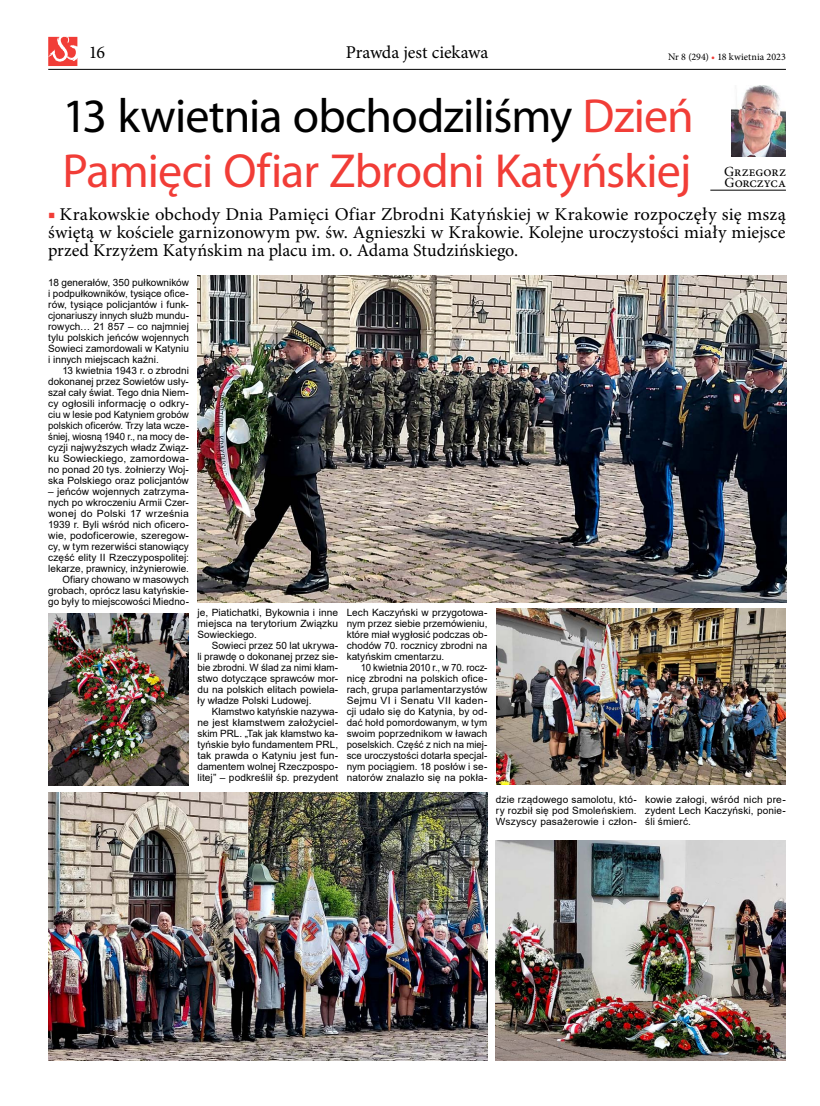
<style>
.page{position:relative;width:820px;height:1106px;background:#fff}
.page>*{position:absolute;margin:0;border:0;box-sizing:border-box;transform-origin:0 0}
.t1{font:48px/55px "Myriad Pro";letter-spacing:-.02em;color:#f13d37}
.t2{font:18px/18px "Minion Pro";letter-spacing:.005em;color:#000;text-align:justify;scale:1.04 1}
.t3{font:18px "Minion Pro";letter-spacing:.005em;color:#000}
.t4{font:14px/11px "Minion Pro";color:#000}
.t5{font:10px/11px "Arial";letter-spacing:.005em;color:#000;text-align:justify}
.t6{font:10px/11px "Arial";letter-spacing:.005em;color:#000;text-align:justify;scale:.96 1}
.t7{font:10px "Minion Pro";color:#000}
.s1{color:#f13d37}
.s2{color:#000}
</style>
<div class="page">
<hr style="left:710px;top:190px;width:75px;height:1px;background:#000">
<img style="left:731px;top:85px;width:54px;height:72px">
<img style="left:48px;top:613px;width:141px;height:172px">
<img style="left:197px;top:275px;width:588px;height:328px">
<img style="left:48px;top:792px;width:439px;height:268px">
<img style="left:495px;top:840px;width:290px;height:220px">
<img style="left:496px;top:608px;width:289px;height:176px">
<hr style="left:48px;top:69px;width:737px;height:1px;background:#000">
<svg style="left:48px;top:37px;width:29px;height:29px"></svg>
<h2 class="t3" style="left:89px;top:40px;width:18px">16</h2>
<h2 class="t3" style="left:345px;top:40px;width:144px">Prawda jest ciekawa</h2>
<p class="t7" style="left:667px;top:50px;width:119px">Nr 8 (294) <span class="s1">•</span> 18 kwietnia 2023</p>
<h1 class="t1" style="left:62px;top:88px;width:632px"><span class="s2">13 kwietnia obchodziliśmy</span> Dzień<br>Pamięci Ofiar Zbrodni Katyńskiej</h1>
<p class="t2" style="left:48px;top:205px;width:710px"><span class="s1">■</span> Krakowskie obchody Dnia Pamięci Ofiar Zbrodni Katyńskiej w Krakowie rozpoczęły się mszą świętą w kościele garnizonowym pw. św. Agnieszki w Krakowie. Kolejne uroczystości miały miejsce przed Krzyżem Katyńskim na placu im. o. Adama Studzińskiego.</p>
<h3 class="t4" style="left:724px;top:166px;width:63px">Grzegorz<br>Gorczyca</h3>
<p class="t5" style="left:48px;top:277px;width:142px">18 generałów, 350 pułkowników i podpułkowników, tysiące ofice&shy;rów, tysiące policjantów i funk&shy;cjonariuszy innych służb mundu&shy;rowych… 21 857 – co najmniej tylu polskich jeńców wojennych Sowieci zamordowali w Katyniu i innych miejscach kaźni.</p>
<p class="t5" style="left:48px;top:365px;width:142px;text-indent:14px">13 kwietnia 1943 r. o zbrodni dokonanej przez Sowietów usły&shy;szał cały świat. Tego dnia Niem&shy;cy ogłosili informację o odkry&shy;ciu w lesie pod Katyniem grobów polskich oficerów. Trzy lata wcze&shy;śniej, wiosną 1940 r., na mocy de&shy;cyzji najwyższych władz Związ&shy;ku Sowieckiego, zamordowa&shy;no ponad 20 tys. żołnierzy Woj&shy;ska Polskiego oraz policjantów</p>
<p class="t5" style="left:48px;top:486px;width:142px;text-align:right">– jeńców wojennych zatrzyma&shy;nych po wkroczeniu Armii Czer&shy;wonej do Polski 17 września<br>1939 r. Byli wśród nich oficero&shy;wie, podoficerowie, szeregow&shy;cy, w tym rezerwiści stanowiący część elity II Rzeczypospolitej: lekarze, prawnicy, inżynierowie.<br>Ofiary chowano w masowych grobach, oprócz lasu katyńskie&shy;go były to miejscowości Miedno-</p>
<p class="t5" style="left:197px;top:607px;width:142px">je, Piatichatki, Bykownia i inne miejsca na terytorium Związku Sowieckiego.</p>
<p class="t5" style="left:197px;top:640px;width:142px;text-indent:14px">Sowieci przez 50 lat ukrywa&shy;li prawdę o dokonanej przez sie&shy;bie zbrodni. W ślad za nimi kłam&shy;stwo dotyczące sprawców mor&shy;du na polskich elitach powiela&shy;ły władze Polski Ludowej.</p>
<p class="t5" style="left:197px;top:706px;width:142px;text-indent:14px">Kłamstwo katyńskie nazywa&shy;ne jest kłamstwem założyciel&shy;skim PRL. „Tak jak kłamstwo ka&shy;tyńskie było fundamentem PRL, tak prawda o Katyniu jest fun&shy;damentem wolnej Rzeczpospo&shy;litej” – podkreślił śp. prezydent</p>
<p class="t5" style="left:346px;top:607px;width:142px">Lech Kaczyński w przygotowa&shy;nym przez siebie przemówieniu, które miał wygłosić podczas ob&shy;chodów 70. rocznicy zbrodni na katyńskim cmentarzu.</p>
<p class="t6" style="left:346px;top:662px;width:148px;text-indent:14px">10 kwietnia 2010 r., w 70. rocz&shy;nicę zbrodni na polskich ofice&shy;rach, grupa parlamentarzystów Sejmu VI i Senatu VII kaden&shy;cji udało się do Katynia, by od&shy;dać hołd pomordowanym, w tym swoim poprzednikom w ławach poselskich. Część z nich na miej&shy;sce uroczystości dotarła specjal&shy;nym pociągiem. 18 posłów i se&shy;natorów znalazło się na pokła-</p>
<p class="t5" style="left:495px;top:794px;width:142px">dzie rządowego samolotu, któ&shy;ry rozbił się pod Smoleńskiem.<br>Wszyscy pasażerowie i człon-</p>
<p class="t5" style="left:645px;top:794px;width:142px">kowie załogi, wśród nich pre&shy;zydent Lech Kaczyński, ponie&shy;śli śmierć.</p>
</div>
